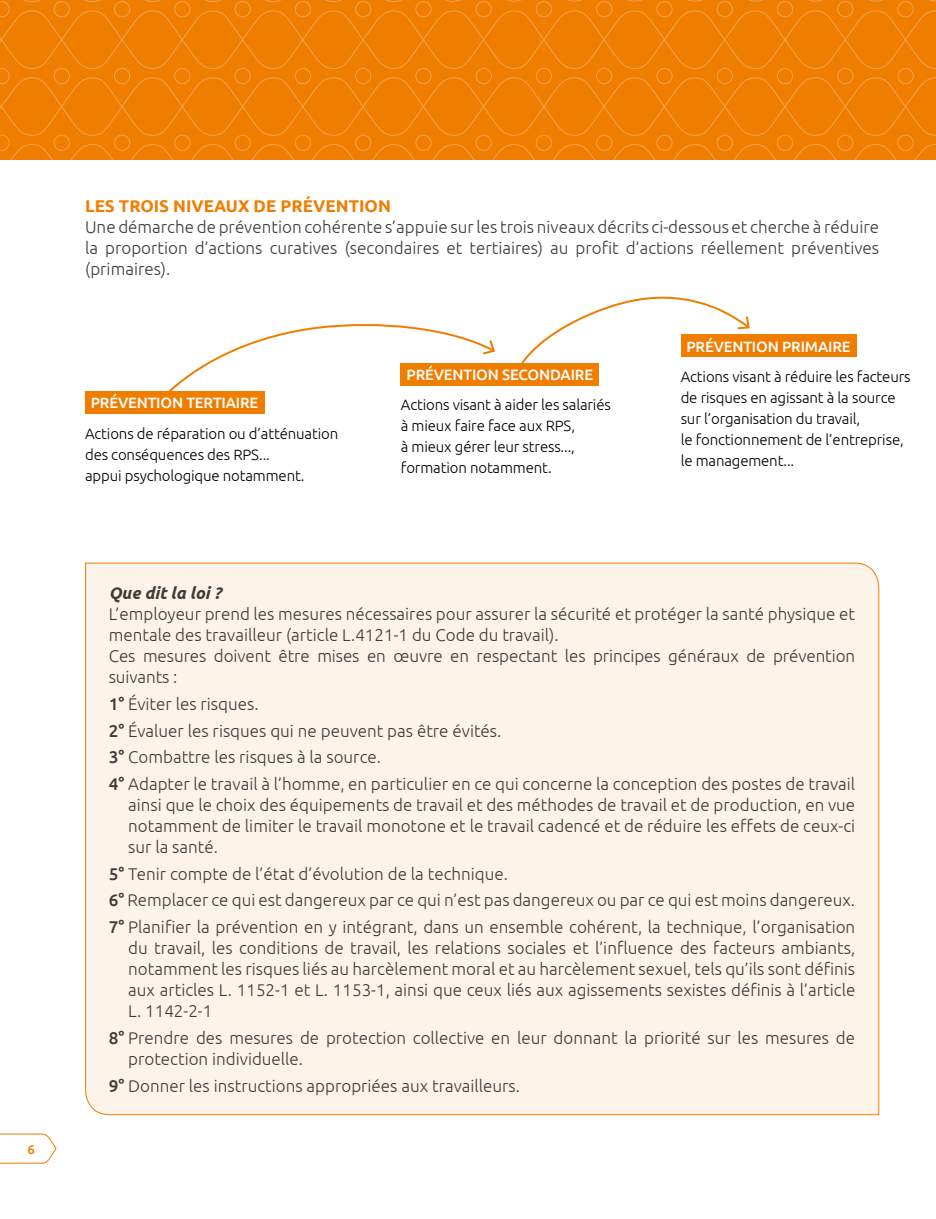
<style>
.page{position:relative;width:936px;height:1219px;background:#fff}
.page>*{position:absolute;margin:0;border:0;box-sizing:border-box;transform-origin:0 0}
.t1{font:300 17px/21px "Ubuntu";color:#3c3c3b}
.t2{font:700 17px "Ubuntu";color:#ef7d00}
.t3{font:italic 700 17px "Ubuntu";color:#3c3c3b}
.t4{font:300 15px/21px "Ubuntu";letter-spacing:-.01em;color:#000}
.t5{font:500 15px "Ubuntu";letter-spacing:-.01em;color:#fff}
.t6{font:500 13px "Ubuntu";color:#ef7d00}
.s1{font-weight:500}
</style>
<div class="page">
<svg style="left:0;top:1133px;width:57px;height:31px"></svg>
<svg style="left:0;top:0;width:936px;height:160px;background:#ef7f04"></svg>
<div style="left:85px;top:562px;width:794px;height:554px;background:#fef3e8"></div>
<div style="left:680px;top:334px;width:176px;height:23px;background:#ef7d00"></div>
<div style="left:401px;top:363px;width:198px;height:23px;background:#ef7d00"></div>
<div style="left:85px;top:391px;width:179px;height:23px;background:#ef7d00"></div>
<svg style="left:168px;top:324px;width:327px;height:70px"></svg>
<svg style="left:521px;top:296px;width:229px;height:67px"></svg>
<p class="t6" style="left:28px;top:1141px;width:9px">6</p>
<p class="t2" style="left:85px;top:195px;width:307px">LES TROIS NIVEAUX DE PRÉVENTION</p>
<p class="t1" style="left:85px;top:216px;width:795px;text-align:justify">Une démarche de prévention cohérente s’appuie sur les trois niveaux décrits ci-dessous et cherche à réduire la proportion d’actions curatives (secondaires et tertiaires) au profit d’actions réellement préventives (primaires).</p>
<p class="t5" style="left:91px;top:394px;width:169px">PRÉVENTION TERTIAIRE</p>
<p class="t4" style="left:85px;top:423px;width:254px">Actions de réparation ou d’atténuation des conséquences des RPS...<br>appui psychologique notamment.</p>
<p class="t5" style="left:406px;top:365px;width:188px">PRÉVENTION SECONDAIRE</p>
<p class="t4" style="left:401px;top:394px;width:211px">Actions visant à aider les salariés à mieux faire face aux RPS,<br>à mieux gérer leur stress..., formation notamment.</p>
<p class="t5" style="left:686px;top:337px;width:166px">PRÉVENTION PRIMAIRE</p>
<p class="t4" style="left:680px;top:366px;width:231px">Actions visant à réduire les facteurs de risques en agissant à la source sur l’organisation du travail,<br>le fonctionnement de l’entreprise, le management...</p>
<p class="t3" style="left:109px;top:583px;width:114px">Que dit la loi ?</p>
<p class="t1" style="left:109px;top:603px;width:748px">L’employeur prend les mesures nécessaires pour assurer la sécurité et protéger la santé physique et mentale des travailleur (article L.4121-1 du Code du travail).<br>Ces mesures doivent être mises en œuvre en respectant les principes généraux de prévention suivants :</p>
<p class="t1" style="left:109px;top:690px;width:748px;line-height:26.6px"><span class="s1">1°</span> Éviter les risques.<br><span class="s1">2°</span> Évaluer les risques qui ne peuvent pas être évités.<br><span class="s1">3°</span> Combattre les risques à la source.<br><span class="s1">4°</span> Adapter le travail à l’homme, en particulier en ce qui concerne la conception des postes de travail</p>
<p class="t1" style="left:128px;top:794px;width:728px;text-align:justify">ainsi que le choix des équipements de travail et des méthodes de travail et de production, en vue notamment de limiter le travail monotone et le travail cadencé et de réduire les effets de ceux-ci sur la santé.</p>
<p class="t1" style="left:109px;top:860px;width:748px;line-height:26.6px"><span class="s1">5°</span> Tenir compte de l’état d’évolution de la technique.<br><span class="s1">6°</span> Remplacer ce qui est dangereux par ce qui n’est pas dangereux ou par ce qui est moins dangereux.<br><span class="s1">7°</span> Planifier la prévention en y intégrant, dans un ensemble cohérent, la technique, l’organisation</p>
<p class="t1" style="left:128px;top:937px;width:728px;text-align:justify">du travail, les conditions de travail, les relations sociales et l’influence des facteurs ambiants, notamment les risques liés au harcèlement moral et au harcèlement sexuel, tels qu’ils sont définis aux articles L. 1152-1 et L. 1153-1, ainsi que ceux liés aux agissements sexistes définis à l’article L. 1142-2-1</p>
<p class="t1" style="left:128px;top:1027px;width:728px;text-indent:-19px"><span class="s1">8°</span> Prendre des mesures de protection collective en leur donnant la priorité sur les mesures de protection individuelle.</p>
<p class="t1" style="left:109px;top:1074px;width:413px"><span class="s1">9°</span> Donner les instructions appropriées aux travailleurs.</p>
</div>
